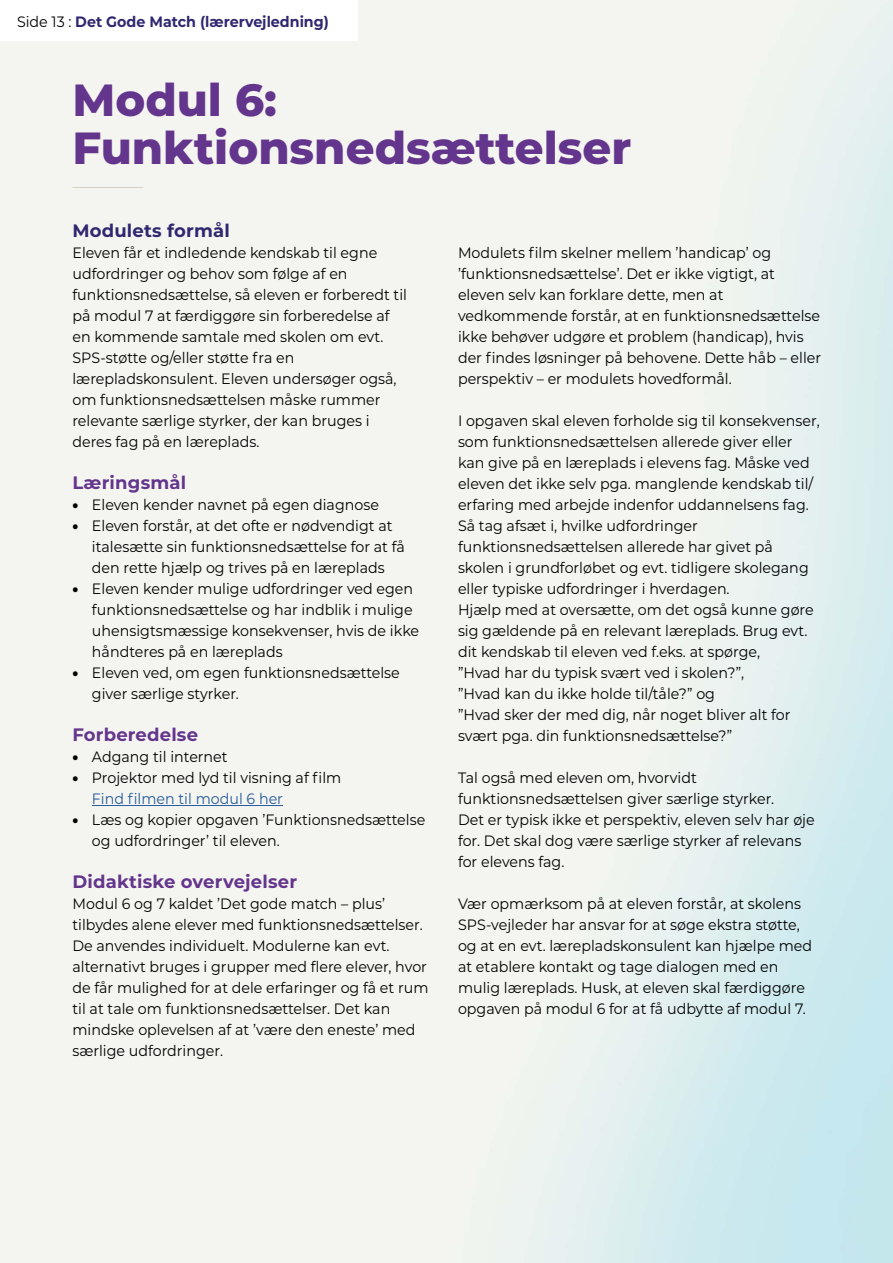
<style>
.page{position:relative;width:893px;height:1263px;background:#fff}
.page>*{position:absolute;margin:0;border:0;box-sizing:border-box;transform-origin:0 0}
.RUBRIK_size_2_H1{font:800 45px/48px "Montserrat";color:#64358c}
.Mellemrubrik_H2{font:700 18px "Montserrat";letter-spacing:.01em;color:#64358c}
.Mellemrubrik_H2-2{font:700 18px "Montserrat";letter-spacing:.01em;color:#2f2870}
.Brødtekst_P{font:15px/21px "Montserrat";color:#000;scale:.95 1}
.Brødtekst_Bullits{font:15px/21px "Montserrat";color:#000;scale:.95 1}
.t1{font:700 15px "Montserrat";color:#2f2870;scale:.95 1}
.s1{font-weight:400;color:#000}
.s2{font-weight:900}
.s3{color:#275b9b}
</style>
<div class="page">
<hr style="left:72px;top:187px;width:71px;height:1px;background:#d5d2c3">
<hr style="left:92px;top:805px;width:191px;height:1px;background:#275b9b">
<p class="t1" style="left:17px;top:11px;width:330px"><span class="s1">Side 13 :</span> Det Gode Match (lærervejledning)</p>
<h1 class="RUBRIK_size_2_H1" style="left:72px;top:73px;width:560px">Modul 6:<br>Funktionsnedsættelser</h1>
<h2 class="Mellemrubrik_H2-2" style="left:72px;top:218px;width:159px">Modulets formål</h2>
<p class="Brødtekst_P" style="left:72px;top:242px;width:354px">Eleven får et indledende kendskab til egne udfordringer og behov som følge af en funktionsnedsættelse, så eleven er forberedt til på modul 7 at færdiggøre sin forberedelse af en kommende samtale med skolen om evt.<br>SPS-støtte og/eller støtte fra en lærepladskonsulent. Eleven undersøger også, om funktionsnedsættelsen måske rummer relevante særlige styrker, der kan bruges i deres fag på en læreplads.</p>
<h2 class="Mellemrubrik_H2" style="left:72px;top:470px;width:115px">Læringsmål</h2>
<p class="Brødtekst_Bullits" style="left:72px;top:494px;width:324px"><span class="s2">•</span> Eleven kender navnet på egen diagnose</p>
<p class="Brødtekst_Bullits" style="left:92px;top:515px;width:331px;text-indent:-20px"><span class="s2">•</span> Eleven forstår, at det ofte er nødvendigt at italesætte sin funktionsnedsættelse for at få den rette hjælp og trives på en læreplads</p>
<p class="Brødtekst_Bullits" style="left:92px;top:578px;width:346px;text-indent:-20px"><span class="s2">•</span> Eleven kender mulige udfordringer ved egen funktionsnedsættelse og har indblik i mulige uhensigtsmæssige konsekvenser, hvis de ikke håndteres på en læreplads</p>
<p class="Brødtekst_Bullits" style="left:92px;top:662px;width:326px;text-indent:-20px"><span class="s2">•</span> Eleven ved, om egen funktionsnedsættelse giver særlige styrker.</p>
<h2 class="Mellemrubrik_H2" style="left:72px;top:722px;width:127px">Forberedelse</h2>
<p class="Brødtekst_Bullits" style="left:72px;top:746px;width:165px"><span class="s2">•</span> Adgang til internet</p>
<p class="Brødtekst_Bullits" style="left:92px;top:767px;width:264px;text-indent:-20px"><span class="s2">•</span> Projektor med lyd til visning af film<br><span class="s3">Find filmen til modul 6 her</span></p>
<p class="Brødtekst_Bullits" style="left:92px;top:809px;width:352px;text-indent:-20px"><span class="s2">•</span> Læs og kopier opgaven ’Funktionsnedsættelse og udfordringer’ til eleven.</p>
<h2 class="Mellemrubrik_H2" style="left:72px;top:869px;width:226px">Didaktiske overvejelser</h2>
<p class="Brødtekst_P" style="left:72px;top:893px;width:376px">Modul 6 og 7 kaldet ’Det gode match – plus’ tilbydes alene elever med funktionsnedsættelser.<br>De anvendes individuelt. Modulerne kan evt. alternativt bruges i grupper med flere elever, hvor de får mulighed for at dele erfaringer og få et rum til at tale om funktionsnedsættelser. Det kan mindske oplevelsen af at ’være den eneste’ med særlige udfordringer.</p>
<p class="Brødtekst_P" style="left:458px;top:242px;width:384px">Modulets film skelner mellem ’handicap’ og ’funktionsnedsættelse’. Det er ikke vigtigt, at eleven selv kan forklare dette, men at vedkommende forstår, at en funktionsnedsættelse ikke behøver udgøre et problem (handicap), hvis der findes løsninger på behovene. Dette håb – eller perspektiv – er modulets hovedformål.</p>
<p class="Brødtekst_P" style="left:458px;top:410px;width:382px">I opgaven skal eleven forholde sig til konsekvenser, som funktionsnedsættelsen allerede giver eller kan give på en læreplads i elevens fag. Måske ved eleven det ikke selv pga. manglende kendskab til/ erfaring med arbejde indenfor uddannelsens fag.<br>Så tag afsæt i, hvilke udfordringer funktionsnedsættelsen allerede har givet på skolen i grundforløbet og evt. tidligere skolegang eller typiske udfordringer i hverdagen.<br>Hjælp med at oversætte, om det også kunne gøre sig gældende på en relevant læreplads. Brug evt. dit kendskab til eleven ved f.eks. at spørge,<br>”Hvad har du typisk svært ved i skolen?”,<br>”Hvad kan du ikke holde til/tåle?” og<br>”Hvad sker der med dig, når noget bliver alt for svært pga. din funktionsnedsættelse?”</p>
<p class="Brødtekst_P" style="left:458px;top:767px;width:377px">Tal også med eleven om, hvorvidt funktionsnedsættelsen giver særlige styrker.<br>Det er typisk ikke et perspektiv, eleven selv har øje for. Det skal dog være særlige styrker af relevans for elevens fag.</p>
<p class="Brødtekst_P" style="left:458px;top:893px;width:374px">Vær opmærksom på at eleven forstår, at skolens SPS-vejleder har ansvar for at søge ekstra støtte, og at en evt. lærepladskonsulent kan hjælpe med at etablere kontakt og tage dialogen med en mulig læreplads. Husk, at eleven skal færdiggøre opgaven på modul 6 for at få udbytte af modul 7.</p>
</div>
